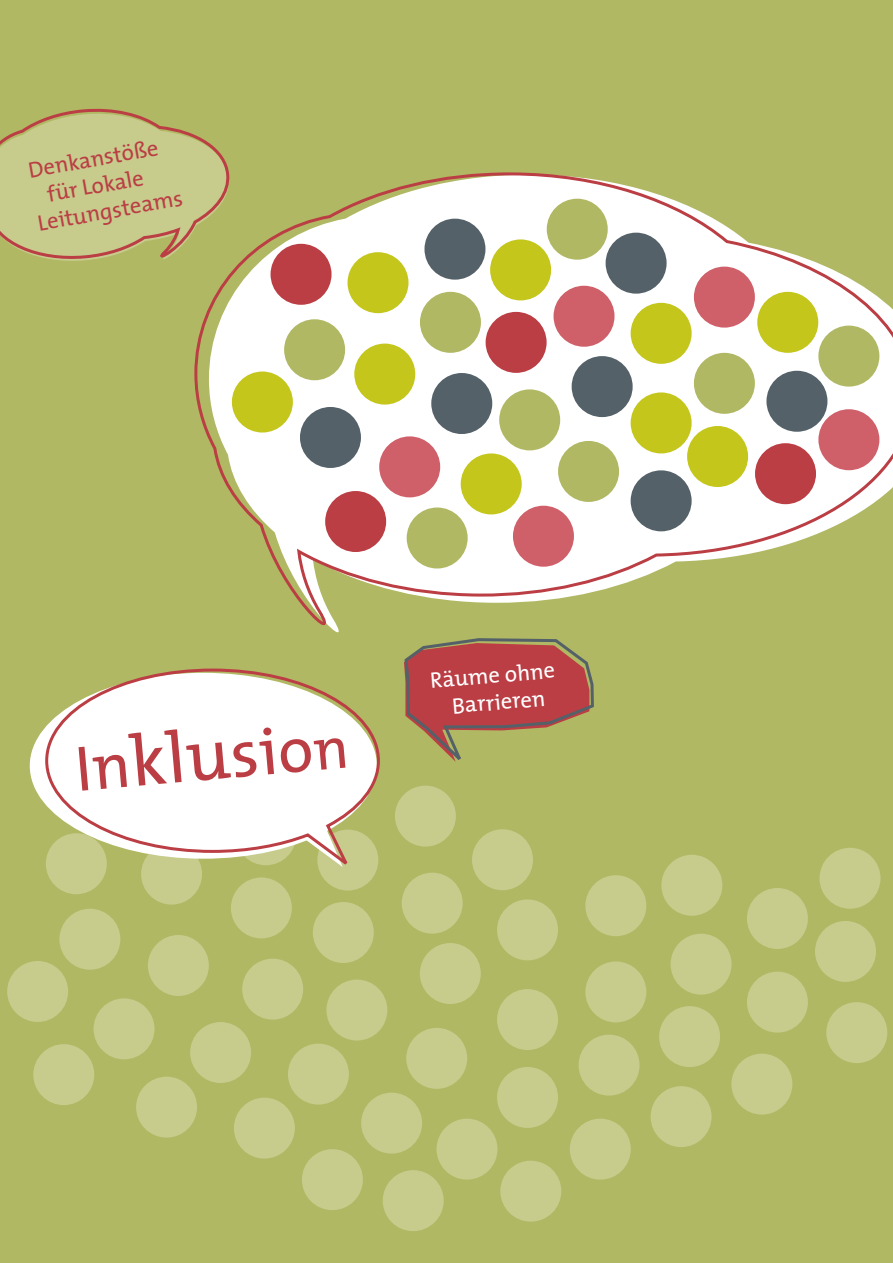
<style>
.page{position:relative;width:893px;height:1263px;background:#b1b863}
.page>*{position:absolute;margin:0;border:0;box-sizing:border-box;transform-origin:0 0}
.t1{font:64.5px "The Mix";color:#ba3e44}
.t2{font:22.5px "The Mix";color:#ba3e44}
.t3{font:22.5px/27px "The Mix";color:#fff;text-align:center}
.s1{font-size:72.3px}
.s2{font-size:67.2px}
.s3{font-size:59.4px}
</style>
<div class="page">
<div style="left:819px;top:848px;width:61px;height:61px;background:#c7cb8c;border-radius:50%"></div>
<div style="left:141px;top:843px;width:61px;height:61px;background:#c7cb8c;border-radius:50%"></div>
<div style="left:231px;top:877px;width:61px;height:61px;background:#c7cb8c;border-radius:50%"></div>
<div style="left:815px;top:921px;width:61px;height:61px;background:#c7cb8c;border-radius:50%"></div>
<div style="left:148px;top:935px;width:61px;height:61px;background:#c7cb8c;border-radius:50%"></div>
<div style="left:242px;top:959px;width:61px;height:61px;background:#c7cb8c;border-radius:50%"></div>
<div style="left:826px;top:1002px;width:61px;height:61px;background:#c7cb8c;border-radius:50%"></div>
<div style="left:190px;top:1022px;width:61px;height:61px;background:#c7cb8c;border-radius:50%"></div>
<div style="left:94px;top:998px;width:61px;height:61px;background:#c7cb8c;border-radius:50%"></div>
<div style="left:59px;top:909px;width:61px;height:61px;background:#c7cb8c;border-radius:50%"></div>
<div style="left:46px;top:833px;width:61px;height:61px;background:#c7cb8c;border-radius:50%"></div>
<div style="left:33px;top:1044px;width:61px;height:61px;background:#c7cb8c;border-radius:50%"></div>
<div style="left:302px;top:1149px;width:61px;height:61px;background:#c7cb8c;border-radius:50%"></div>
<div style="left:436px;top:1119px;width:61px;height:60px;background:#c7cb8c;border-radius:50%"></div>
<div style="left:570px;top:1119px;width:61px;height:60px;background:#c7cb8c;border-radius:50%"></div>
<div style="left:500px;top:1161px;width:61px;height:60px;background:#c7cb8c;border-radius:50%"></div>
<div style="left:383px;top:1170px;width:61px;height:61px;background:#c7cb8c;border-radius:50%"></div>
<div style="left:651px;top:1086px;width:61px;height:61px;background:#c7cb8c;border-radius:50%"></div>
<div style="left:731px;top:1053px;width:61px;height:61px;background:#c7cb8c;border-radius:50%"></div>
<div style="left:7px;top:961px;width:61px;height:61px;background:#c7cb8c;border-radius:50%"></div>
<div style="left:288px;top:1043px;width:61px;height:61px;background:#c7cb8c;border-radius:50%"></div>
<div style="left:361px;top:1092px;width:61px;height:61px;background:#c7cb8c;border-radius:50%"></div>
<div style="left:326px;top:979px;width:61px;height:61px;background:#c7cb8c;border-radius:50%"></div>
<div style="left:313px;top:902px;width:61px;height:61px;background:#c7cb8c;border-radius:50%"></div>
<div style="left:317px;top:829px;width:61px;height:61px;background:#c7cb8c;border-radius:50%"></div>
<div style="left:402px;top:873px;width:61px;height:61px;background:#c7cb8c;border-radius:50%"></div>
<div style="left:420px;top:943px;width:61px;height:61px;background:#c7cb8c;border-radius:50%"></div>
<div style="left:406px;top:1028px;width:61px;height:61px;background:#c7cb8c;border-radius:50%"></div>
<div style="left:497px;top:989px;width:61px;height:61px;background:#c7cb8c;border-radius:50%"></div>
<div style="left:497px;top:899px;width:61px;height:61px;background:#c7cb8c;border-radius:50%"></div>
<div style="left:585px;top:875px;width:61px;height:61px;background:#c7cb8c;border-radius:50%"></div>
<div style="left:585px;top:961px;width:61px;height:61px;background:#c7cb8c;border-radius:50%"></div>
<div style="left:661px;top:855px;width:61px;height:61px;background:#c7cb8c;border-radius:50%"></div>
<div style="left:659px;top:1006px;width:61px;height:61px;background:#c7cb8c;border-radius:50%"></div>
<div style="left:671px;top:934px;width:60px;height:61px;background:#c7cb8c;border-radius:50%"></div>
<div style="left:747px;top:972px;width:61px;height:60px;background:#c7cb8c;border-radius:50%"></div>
<div style="left:747px;top:888px;width:61px;height:61px;background:#c7cb8c;border-radius:50%"></div>
<div style="left:472px;top:829px;width:61px;height:61px;background:#c7cb8c;border-radius:50%"></div>
<div style="left:395px;top:786px;width:61px;height:60px;background:#c7cb8c;border-radius:50%"></div>
<div style="left:497px;top:1067px;width:61px;height:61px;background:#c7cb8c;border-radius:50%"></div>
<div style="left:579px;top:1035px;width:61px;height:60px;background:#c7cb8c;border-radius:50%"></div>
<div style="left:234px;top:1098px;width:61px;height:60px;background:#c7cb8c;border-radius:50%"></div>
<div style="left:136px;top:1077px;width:61px;height:60px;background:#c7cb8c;border-radius:50%"></div>
<svg style="left:194px;top:172px;width:699px;height:461px"></svg>
<div style="left:424px;top:219px;width:61px;height:61px;background:#546168;border-radius:50%"></div>
<div style="left:347px;top:252px;width:61px;height:61px;background:#c4c61c;border-radius:50%"></div>
<div style="left:420px;top:292px;width:61px;height:61px;background:#b1b863;border-radius:50%"></div>
<div style="left:354px;top:344px;width:61px;height:61px;background:#c4c61c;border-radius:50%"></div>
<div style="left:431px;top:373px;width:61px;height:61px;background:#546168;border-radius:50%"></div>
<div style="left:379px;top:436px;width:61px;height:61px;background:#cf606a;border-radius:50%"></div>
<div style="left:300px;top:407px;width:61px;height:61px;background:#546168;border-radius:50%"></div>
<div style="left:284px;top:319px;width:61px;height:61px;background:#b1b863;border-radius:50%"></div>
<div style="left:271px;top:244px;width:61px;height:61px;background:#ba3e44;border-radius:50%"></div>
<div style="left:232px;top:371px;width:61px;height:61px;background:#c4c61c;border-radius:50%"></div>
<div style="left:461px;top:453px;width:61px;height:61px;background:#c4c61c;border-radius:50%"></div>
<div style="left:513px;top:506px;width:61px;height:61px;background:#cf606a;border-radius:50%"></div>
<div style="left:499px;top:389px;width:61px;height:61px;background:#b1b863;border-radius:50%"></div>
<div style="left:486px;top:312px;width:61px;height:61px;background:#ba3e44;border-radius:50%"></div>
<div style="left:490px;top:239px;width:61px;height:61px;background:#c4c61c;border-radius:50%"></div>
<div style="left:553px;top:286px;width:61px;height:61px;background:#cf606a;border-radius:50%"></div>
<div style="left:572px;top:356px;width:61px;height:61px;background:#546168;border-radius:50%"></div>
<div style="left:558px;top:441px;width:61px;height:61px;background:#b1b863;border-radius:50%"></div>
<div style="left:631px;top:392px;width:61px;height:61px;background:#c4c61c;border-radius:50%"></div>
<div style="left:631px;top:303px;width:61px;height:61px;background:#c4c61c;border-radius:50%"></div>
<div style="left:694px;top:267px;width:61px;height:61px;background:#cf606a;border-radius:50%"></div>
<div style="left:694px;top:353px;width:61px;height:61px;background:#b1b863;border-radius:50%"></div>
<div style="left:757px;top:292px;width:61px;height:61px;background:#c4c61c;border-radius:50%"></div>
<div style="left:755px;top:443px;width:61px;height:61px;background:#ba3e44;border-radius:50%"></div>
<div style="left:766px;top:371px;width:61px;height:61px;background:#546168;border-radius:50%"></div>
<div style="left:818px;top:409px;width:61px;height:61px;background:#cf606a;border-radius:50%"></div>
<div style="left:818px;top:326px;width:61px;height:61px;background:#b1b863;border-radius:50%"></div>
<div style="left:606px;top:233px;width:61px;height:61px;background:#546168;border-radius:50%"></div>
<div style="left:547px;top:199px;width:61px;height:61px;background:#b1b863;border-radius:50%"></div>
<div style="left:631px;top:470px;width:61px;height:61px;background:#546168;border-radius:50%"></div>
<div style="left:687px;top:426px;width:61px;height:61px;background:#c4c61c;border-radius:50%"></div>
<div style="left:407px;top:507px;width:61px;height:61px;background:#b1b863;border-radius:50%"></div>
<div style="left:325px;top:491px;width:61px;height:61px;background:#ba3e44;border-radius:50%"></div>
<svg style="left:0;top:108px;width:232px;height:159px"></svg>
<svg style="left:404px;top:638px;width:190px;height:124px"></svg>
<svg style="left:44px;top:668px;width:336px;height:205px"></svg>
<p class="t2" style="left:25px;top:152px;width:133px;rotate:-10deg">Denkanstöße</p>
<p class="t2" style="left:44px;top:176px;width:99px;rotate:-10deg">für Lokale</p>
<p class="t2" style="left:35px;top:205px;width:148px;rotate:-10deg">Leitungsteams</p>
<h1 class="t1" style="left:70px;top:716px;width:276px;rotate:-5deg">In<span class="s1">klu</span><span class="s2">si</span>o<span class="s3">n</span></h1>
<p class="t3" style="left:429px;top:667px;width:127px;rotate:-5deg">Räume ohne<br>Barrieren</p>
</div>
